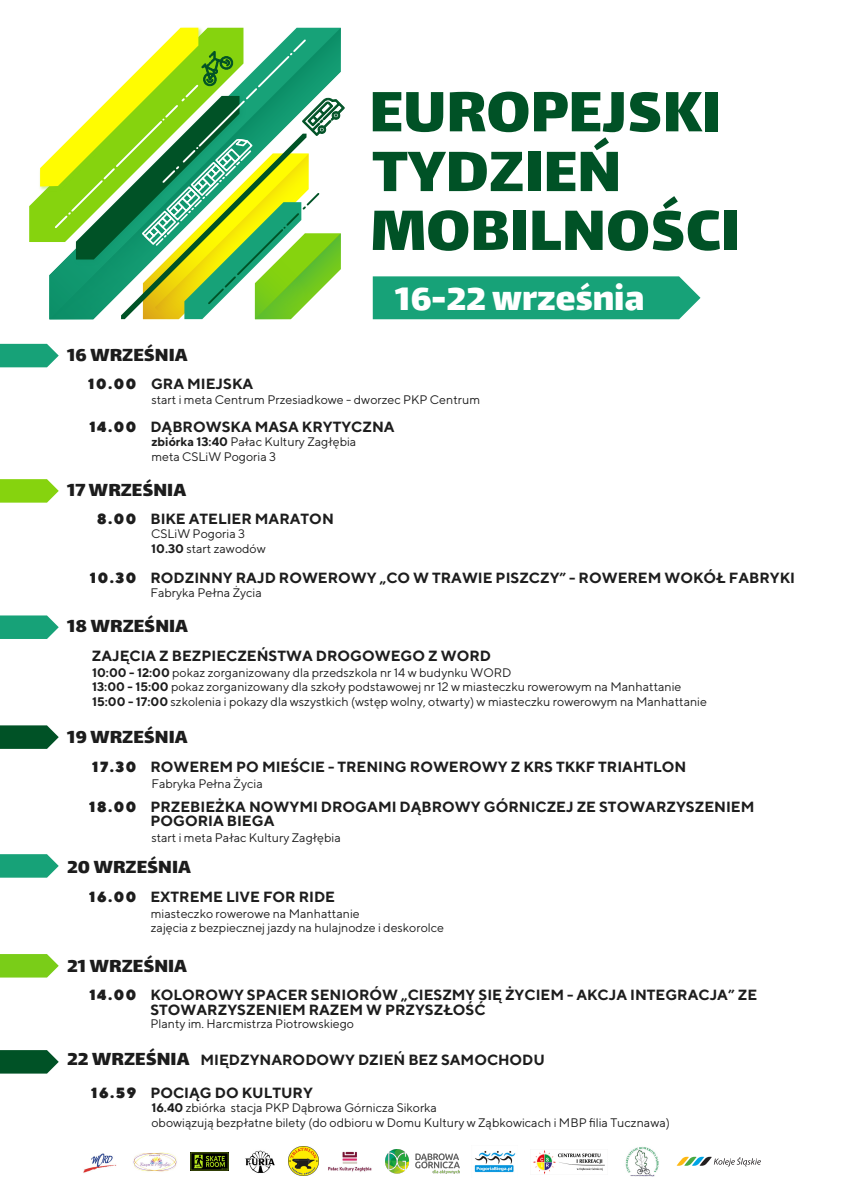
<style>
.page{position:relative;width:842px;height:1191px;background:#fff}
.page>*{position:absolute;margin:0;border:0;box-sizing:border-box;transform-origin:0 0}
.t1{font:68.8px/59.3px "Lalezar";color:#005226}
.t2{font:39.9px "Lalezar";color:#fff}
.t3{font:21.6px "Lalezar";color:#1c1c1c}
.t4{font:700 14.7px/14.4px "TT Norms";color:#1d1d1d}
.t5{font:900 14.7px "TT Norms";letter-spacing:.1em;color:#1d1d1d}
.t6{font:12.4px/14.4px "TT Norms";color:#1d1d1d}
.s1{font-weight:700}
</style>
<div class="page">
<svg style="left:29px;top:195px;width:11px;height:47px"></svg>
<svg style="left:40px;top:28px;width:305px;height:291px"></svg>
<img style="left:386px;top:1149px;width:73px;height:24px">
<svg style="left:677px;top:1156px;width:84px;height:10px"></svg>
<img style="left:625px;top:1147px;width:34px;height:30px">
<img style="left:533px;top:1150px;width:72px;height:24px">
<div style="left:373px;top:276px;width:327px;height:43px;background:#17a278"></div>
<svg style="left:0;top:344px;width:59px;height:23px"></svg>
<svg style="left:0;top:479px;width:59px;height:23px"></svg>
<svg style="left:0;top:615px;width:59px;height:24px"></svg>
<svg style="left:0;top:725px;width:59px;height:24px"></svg>
<svg style="left:0;top:854px;width:59px;height:23px"></svg>
<svg style="left:0;top:954px;width:59px;height:23px"></svg>
<svg style="left:0;top:1050px;width:59px;height:23px"></svg>
<img style="left:474px;top:1151px;width:42px;height:22px">
<img style="left:245px;top:1150px;width:30px;height:24px">
<img style="left:190px;top:1153px;width:39px;height:17px">
<img style="left:133px;top:1152px;width:44px;height:20px">
<img style="left:83px;top:1153px;width:34px;height:20px">
<img style="left:328px;top:1151px;width:44px;height:21px">
<img style="left:289px;top:1146px;width:30px;height:30px">
<h3 class="t3" style="left:67px;top:341px;width:122px">16WRZEŚNIA</h3>
<p class="t5" style="left:88px;top:375px;width:49px">10.00</p>
<p class="t4" style="left:151px;top:376px;width:104px">GRA MIEJSKA</p>
<h1 class="t1" style="left:370px;top:78px;width:372px">EUROPEJSKI<br>TYDZIEŃ<br>MOBILNOŚCI</h1>
<h2 class="t2" style="left:395px;top:273px;width:251px">16-22 września</h2>
<p class="t5" style="left:89px;top:418px;width:48px">14.00</p>
<p class="t6" style="left:151px;top:392px;width:330px">start i meta Centrum Przesiadkowe - dworzec PKP Centrum</p>
<p class="t4" style="left:150px;top:419px;width:246px">DĄBROWSKA MASA KRYTYCZNA</p>
<p class="t6" style="left:151px;top:434px;width:207px"><span class="s1">zbiórka 13:40</span> Pałac Kultury Zagłębia meta CSLiW Pogoria 3</p>
<h3 class="t3" style="left:67px;top:475px;width:121px">17WRZEŚNIA</h3>
<p class="t5" style="left:97px;top:510px;width:41px">8.00</p>
<p class="t5" style="left:90px;top:568px;width:48px">10.30</p>
<p class="t4" style="left:150px;top:511px;width:185px">BIKE ATELIER MARATON</p>
<p class="t6" style="left:151px;top:526px;width:116px">CSLiW Pogoria 3<br><span class="s1">10.30</span> start zawodów</p>
<p class="t6" style="left:150px;top:585px;width:113px">Fabryka Pełna Życia</p>
<p class="t4" style="left:150px;top:570px;width:646px">RODZINNY RAJD ROWEROWY „CO W TRAWIE PISZCZY” - ROWEREM WOKÓŁ FABRYKI</p>
<h3 class="t3" style="left:67px;top:612px;width:122px">18WRZEŚNIA</h3>
<p class="t4" style="left:92px;top:648px;width:401px">ZAJĘCIA Z BEZPIECZEŃSTWA DROGOWEGO Z WORD</p>
<p class="t6" style="left:92px;top:665px;width:616px"><span class="s1">10:00 - 12:00</span> pokaz zorganizowany dla przedszkola nr 14 w budynku WORD<br><span class="s1">13:00 - 15:00</span> pokaz zorganizowany dla szkoły podstawowej nr 12 w miasteczku rowerowym na Manhattanie<br><span class="s1">15:00 - 17:00</span> szkolenia i pokazy dla wszystkich (wstęp wolny, otwarty) w miasteczku rowerowym na Manhattanie</p>
<h3 class="t3" style="left:67px;top:723px;width:122px">19WRZEŚNIA</h3>
<p class="t5" style="left:92px;top:758px;width:46px">17.30</p>
<p class="t5" style="left:89px;top:797px;width:48px">18.00</p>
<p class="t4" style="left:150px;top:759px;width:538px">ROWEREM PO MIEŚCIE - TRENING ROWEROWY Z KRS TKKF TRIAHTLON</p>
<p class="t4" style="left:150px;top:799px;width:605px">PRZEBIEŻKA NOWYMI DROGAMI DĄBROWY GÓRNICZEJ ZE STOWARZYSZENIEM<br>POGORIA BIEGA</p>
<p class="t6" style="left:151px;top:776px;width:113px">Fabryka Pełna Życia</p>
<p class="t6" style="left:151px;top:830px;width:191px">start i meta Pałac Kultury Zagłębia</p>
<h3 class="t3" style="left:67px;top:853px;width:125px">20WRZEŚNIA</h3>
<p class="t5" style="left:89px;top:887px;width:49px">16.00</p>
<p class="t4" style="left:150px;top:889px;width:186px">EXTREME LIVE FOR RIDE</p>
<p class="t6" style="left:151px;top:906px;width:295px">miasteczko rowerowe na Manhattanie<br>zajęcia z bezpiecznej jazdy na hulajnodze i deskorolce</p>
<h3 class="t3" style="left:67px;top:951px;width:122px">21WRZEŚNIA</h3>
<p class="t5" style="left:89px;top:986px;width:48px">14.00</p>
<p class="t4" style="left:150px;top:987px;width:608px">KOLOROWY SPACER SENIORÓW „CIESZMY SIĘ ŻYCIEM - AKCJA INTEGRACJA” ZE<br>STOWARZYSZENIEM RAZEM W PRZYSZŁOŚĆ</p>
<p class="t6" style="left:150px;top:1016px;width:205px">Planty im. Harcmistrza Piotrowskiego</p>
<h3 class="t3" style="left:67px;top:1045px;width:124px">22WRZEŚNIA</h3>
<p class="t4" style="left:200px;top:1052px;width:346px">MIĘDZYNARODOWY DZIEŃ BEZ SAMOCHODU</p>
<p class="t5" style="left:91px;top:1084px;width:46px">16.59</p>
<p class="t4" style="left:150px;top:1085px;width:164px">POCIĄG DO KULTURY</p>
<p class="t6" style="left:151px;top:1100px;width:520px"><span class="s1">16.40</span> zbiórka stacja PKP Dąbrowa Górnicza Sikorka<br>obowiązują bezpłatne bilety (do odbioru w Domu Kultury w Ząbkowicach i MBP filia Tucznawa)</p>
</div>
